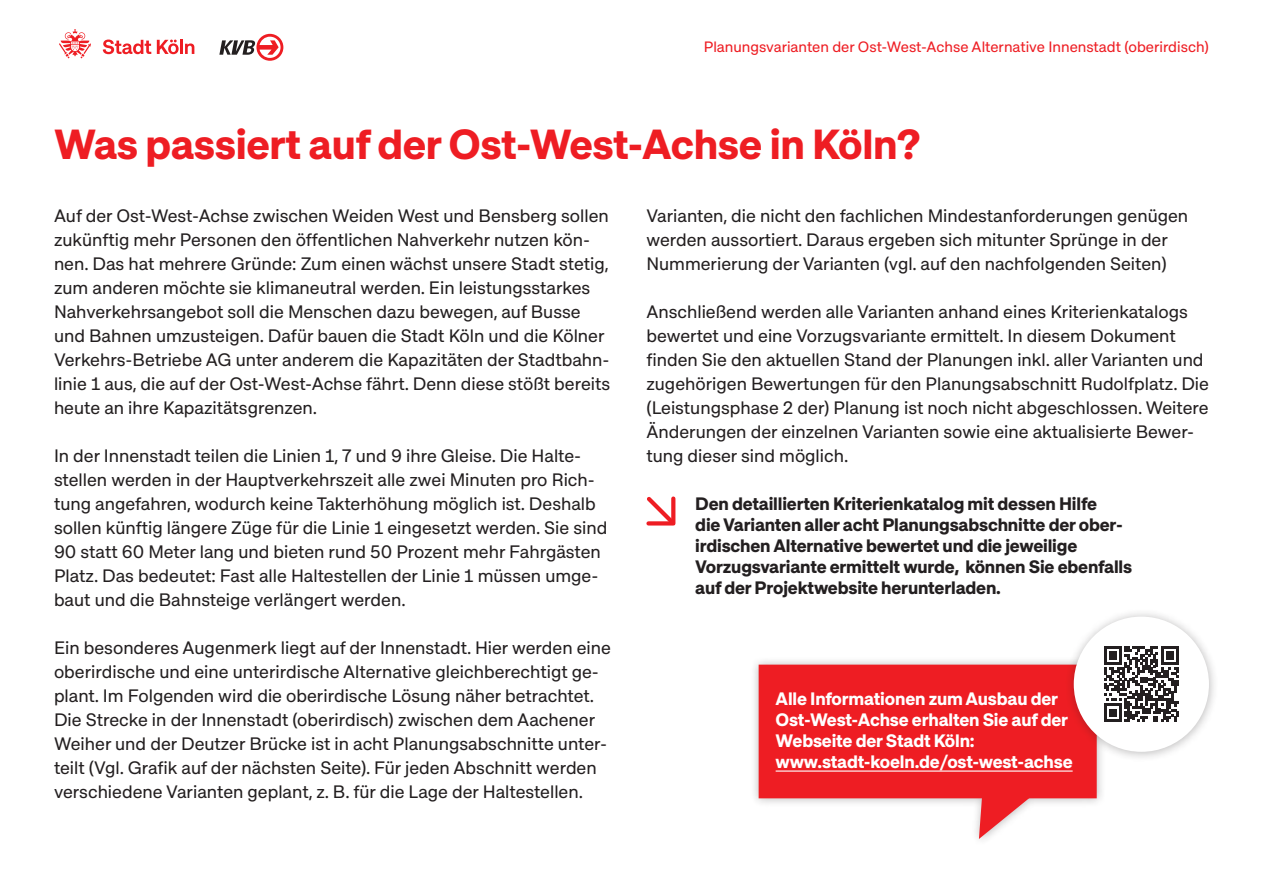
<style>
.page{position:relative;width:1263px;height:893px;background:#fff}
.page>*{position:absolute;margin:0;border:0;box-sizing:border-box;transform-origin:0 0}
.t1{font:700 42px "Approach Koeln";letter-spacing:-.01em;color:#ee1d23}
.t2{font:18px/24px "Approach Koeln";color:#231f20}
.t3{font:700 18px/21px "Approach Koeln";letter-spacing:-.01em;color:#231f20}
.t4{font:700 18px/21px "Approach Koeln";letter-spacing:-.01em;color:#fff}
.t5{font:15px "Approach Koeln";color:#ee1d23}
</style>
<div class="page">
<svg style="left:103px;top:40px;width:48px;height:14px"></svg>
<svg style="left:157px;top:40px;width:22px;height:14px"></svg>
<hr style="left:180px;top:40px;width:3px;height:14px;background:#ee1d23">
<svg style="left:185px;top:43px;width:9px;height:11px"></svg>
<svg style="left:59px;top:29px;width:32px;height:29px"></svg>
<svg style="left:219px;top:34px;width:64px;height:27px"></svg>
<div style="left:750px;top:656px;width:356px;height:191px;background:#231f20;opacity:.3"></div>
<svg style="left:759px;top:665px;width:338px;height:174px"></svg>
<hr style="left:776px;top:770px;width:297px;height:2px;background:#fff">
<div style="left:1064px;top:607px;width:154px;height:154px;background:#231f20;opacity:.3"></div>
<div style="left:1074px;top:617px;width:135px;height:135px;background:#fff;border-radius:50%"></div>
<svg style="left:1104px;top:646px;width:75px;height:76px"></svg>
<svg style="left:646px;top:496px;width:30px;height:30px"></svg>
<p class="t5" style="left:704px;top:37px;width:507px">Planungsvarianten der Ost-West-Achse Alternative Innenstadt (oberirdisch)</p>
<h1 class="t1" style="left:54px;top:117px;width:868px">Was passiert auf der Ost-West-Achse in Köln?</h1>
<p class="t2" style="left:54px;top:203px;width:558px">Auf der Ost-West-Achse zwischen Weiden West und Bensberg sollen zukünftig mehr Personen den öffentlichen Nahverkehr nutzen kön&shy;nen. Das hat mehrere Gründe: Zum einen wächst unsere Stadt stetig, zum anderen möchte sie klimaneutral werden. Ein leistungsstarkes Nahverkehrsangebot soll die Menschen dazu bewegen, auf Busse und Bahnen umzusteigen. Dafür bauen die Stadt Köln und die Kölner Verkehrs-Betriebe AG unter anderem die Kapazitäten der Stadtbahn&shy;linie 1 aus, die auf der Ost-West-Achse fährt. Denn diese stößt bereits heute an ihre Kapazitätsgrenzen.</p>
<p class="t2" style="left:54px;top:443px;width:555px">In der Innenstadt teilen die Linien 1, 7 und 9 ihre Gleise. Die Halte&shy;stellen werden in der Hauptverkehrszeit alle zwei Minuten pro Rich&shy;tung angefahren, wodurch keine Takterhöhung möglich ist. Deshalb sollen künftig längere Züge für die Linie 1 eingesetzt werden. Sie sind 90 statt 60 Meter lang und bieten rund 50 Prozent mehr Fahrgästen Platz. Das bedeutet: Fast alle Haltestellen der Linie 1 müssen umge&shy;baut und die Bahnsteige verlängert werden.</p>
<p class="t2" style="left:54px;top:635px;width:558px">Ein besonderes Augenmerk liegt auf der Innenstadt. Hier werden eine oberirdische und eine unterirdische Alternative gleichberechtigt ge&shy;plant. Im Folgenden wird die oberirdische Lösung näher betrachtet.<br>Die Strecke in der Innenstadt (oberirdisch) zwischen dem Aachener Weiher und der Deutzer Brücke ist in acht Planungsabschnitte unter&shy;teilt (Vgl. Grafik auf der nächsten Seite). Für jeden Abschnitt werden verschiedene Varianten geplant, z. B. für die Lage der Haltestellen.</p>
<p class="t2" style="left:646px;top:203px;width:543px">Varianten, die nicht den fachlichen Mindestanforderungen genügen werden aussortiert. Daraus ergeben sich mitunter Sprünge in der<br>Nummerierung der Varianten (vgl. auf den nachfolgenden Seiten)</p>
<p class="t2" style="left:646px;top:299px;width:564px">Anschließend werden alle Varianten anhand eines Kriterienkatalogs bewertet und eine Vorzugsvariante ermittelt. In diesem Dokument finden Sie den aktuellen Stand der Planungen inkl. aller Varianten und zugehörigen Bewertungen für den Planungsabschnitt Rudolfplatz. Die (Leistungsphase 2 der) Planung ist noch nicht abgeschlossen. Weitere Änderungen der einzelnen Varianten sowie eine aktualisierte Bewer&shy;tung dieser sind möglich.</p>
<p class="t3" style="left:695px;top:493px;width:438px">Den detaillierten Kriterienkatalog mit dessen Hilfe<br>die Varianten aller acht Planungsabschnitte der ober&shy;irdischen Alternative bewertet und die jeweilige Vorzugsvariante ermittelt wurde, können Sie ebenfalls auf der Projektwebsite herunterladen.</p>
<p class="t4" style="left:776px;top:688px;width:298px">Alle Informationen zum Ausbau der Ost-West-Achse erhalten Sie auf der Webseite der Stadt Köln: www.stadt-koeln.de/ost-west-achse</p>
</div>
